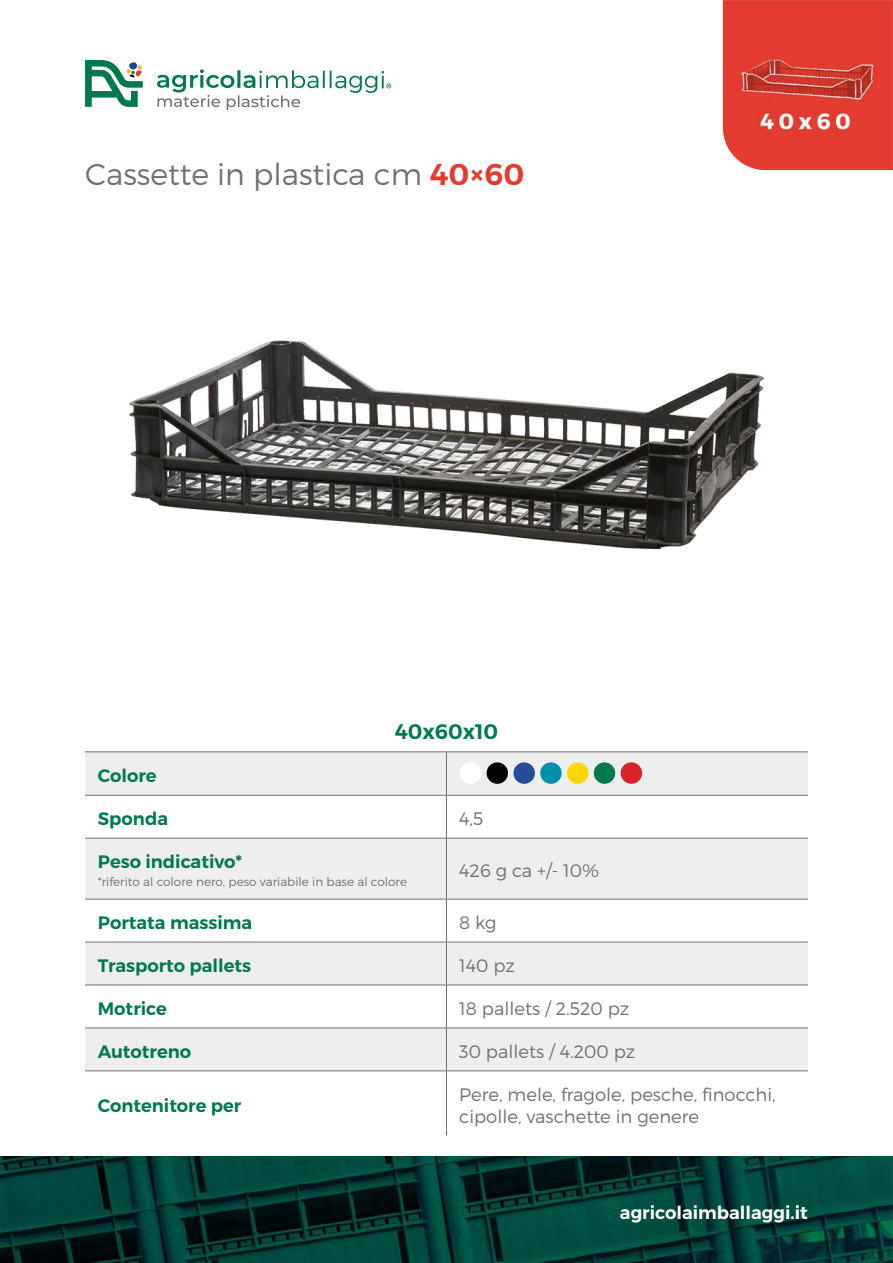
<style>
.page{position:relative;width:893px;height:1263px;background:#fff}
.page>*{position:absolute;margin:0;border:0;box-sizing:border-box;transform-origin:0 0}
.t1{font:300 30px "Montserrat";color:#71706f}
.t2{font:600 21px "Montserrat";color:#007a4c}
.t3{font:300 18px/21.6px "Montserrat";color:#71706f}
.t4{font:600 18px "Montserrat";color:#007a4c}
.t5{font:600 18px "Montserrat";color:#fff}
.t6{font:300 12px "Montserrat";color:#71706f}
.s1{font-weight:600;color:#e43c2e}
</style>
<div class="page">
<img style="left:0;top:1157px;width:893px;height:106px">
<svg style="left:85px;top:60px;width:58px;height:47px"></svg>
<svg style="left:157px;top:69px;width:234px;height:41px"></svg>
<img style="left:723px;top:0;width:170px;height:170px">
<svg style="left:85px;top:752px;width:723px;height:318px;fill:#efeeef"></svg>
<hr style="left:446px;top:752px;width:1px;height:43px;background:#71706f">
<hr style="left:85px;top:795px;width:361px;height:1px;background:#71706f">
<hr style="left:446px;top:795px;width:362px;height:1px;background:#71706f">
<hr style="left:446px;top:796px;width:1px;height:42px;background:#71706f">
<hr style="left:85px;top:838px;width:361px;height:1px;background:#71706f">
<hr style="left:446px;top:838px;width:362px;height:1px;background:#71706f">
<hr style="left:446px;top:838px;width:1px;height:61px;background:#71706f">
<hr style="left:85px;top:899px;width:361px;height:1px;background:#71706f">
<hr style="left:446px;top:899px;width:362px;height:1px;background:#71706f">
<hr style="left:446px;top:899px;width:1px;height:43px;background:#71706f">
<hr style="left:85px;top:942px;width:361px;height:1px;background:#71706f">
<hr style="left:446px;top:942px;width:362px;height:1px;background:#71706f">
<hr style="left:446px;top:942px;width:1px;height:42px;background:#71706f">
<hr style="left:85px;top:984px;width:361px;height:1px;background:#71706f">
<hr style="left:446px;top:984px;width:362px;height:1px;background:#71706f">
<hr style="left:446px;top:985px;width:1px;height:42px;background:#71706f">
<hr style="left:85px;top:1027px;width:361px;height:1px;background:#71706f">
<hr style="left:446px;top:1027px;width:362px;height:1px;background:#71706f">
<hr style="left:446px;top:1028px;width:1px;height:42px;background:#71706f">
<hr style="left:85px;top:1070px;width:361px;height:1px;background:#71706f">
<hr style="left:446px;top:1070px;width:362px;height:1px;background:#71706f">
<hr style="left:446px;top:1071px;width:1px;height:64px;background:#71706f">
<hr style="left:85px;top:751px;width:361px;height:1px;background:#71706f">
<hr style="left:446px;top:751px;width:362px;height:1px;background:#71706f">
<img style="left:129px;top:340px;width:635px;height:210px">
<div style="left:460px;top:762px;width:21px;height:22px;background:#fff;border-radius:50%"></div>
<div style="left:513px;top:762px;width:22px;height:22px;background:#264d99;border-radius:50%"></div>
<div style="left:540px;top:762px;width:22px;height:22px;background:#038fad;border-radius:50%"></div>
<div style="left:567px;top:762px;width:21px;height:22px;background:#ffd600;border-radius:50%"></div>
<div style="left:487px;top:762px;width:21px;height:22px;background:#030305;border-radius:50%"></div>
<div style="left:621px;top:762px;width:21px;height:22px;background:#db212b;border-radius:50%"></div>
<div style="left:594px;top:762px;width:21px;height:22px;background:#007a4d;border-radius:50%"></div>
<h1 class="t1" style="left:85px;top:156px;width:441px">Cassette in plastica cm <span class="s1">40×60</span></h1>
<p class="t2" style="left:395px;top:719px;width:105px">40x60x10</p>
<p class="t4" style="left:98px;top:765px;width:60px">Colore</p>
<p class="t4" style="left:98px;top:808px;width:72px">Sponda</p>
<p class="t3" style="left:459px;top:808px;width:26px">4,5</p>
<p class="t4" style="left:98px;top:851px;width:146px">Peso indicativo*</p>
<p class="t6" style="left:98px;top:875px;width:311px">*riferito al colore nero, peso variabile in base al colore</p>
<p class="t3" style="left:459px;top:860px;width:141px">426 g ca +/- 10%</p>
<p class="t4" style="left:98px;top:912px;width:156px">Portata massima</p>
<p class="t3" style="left:459px;top:912px;width:39px">8 kg</p>
<p class="t4" style="left:98px;top:955px;width:155px">Trasporto pallets</p>
<p class="t3" style="left:459px;top:955px;width:57px">140 pz</p>
<p class="t4" style="left:98px;top:998px;width:71px">Motrice</p>
<p class="t3" style="left:459px;top:998px;width:172px">18 pallets / 2.520 pz</p>
<p class="t4" style="left:98px;top:1040px;width:95px">Autotreno</p>
<p class="t3" style="left:459px;top:1040px;width:178px">30 pallets / 4.200 pz</p>
<p class="t4" style="left:98px;top:1094px;width:145px">Contenitore per</p>
<p class="t3" style="left:459px;top:1083px;width:318px">Pere, mele, fragole, pesche, finocchi, cipolle, vaschette in genere</p>
<p class="t5" style="left:620px;top:1201px;width:189px">agricolaimballaggi.it</p>
</div>
